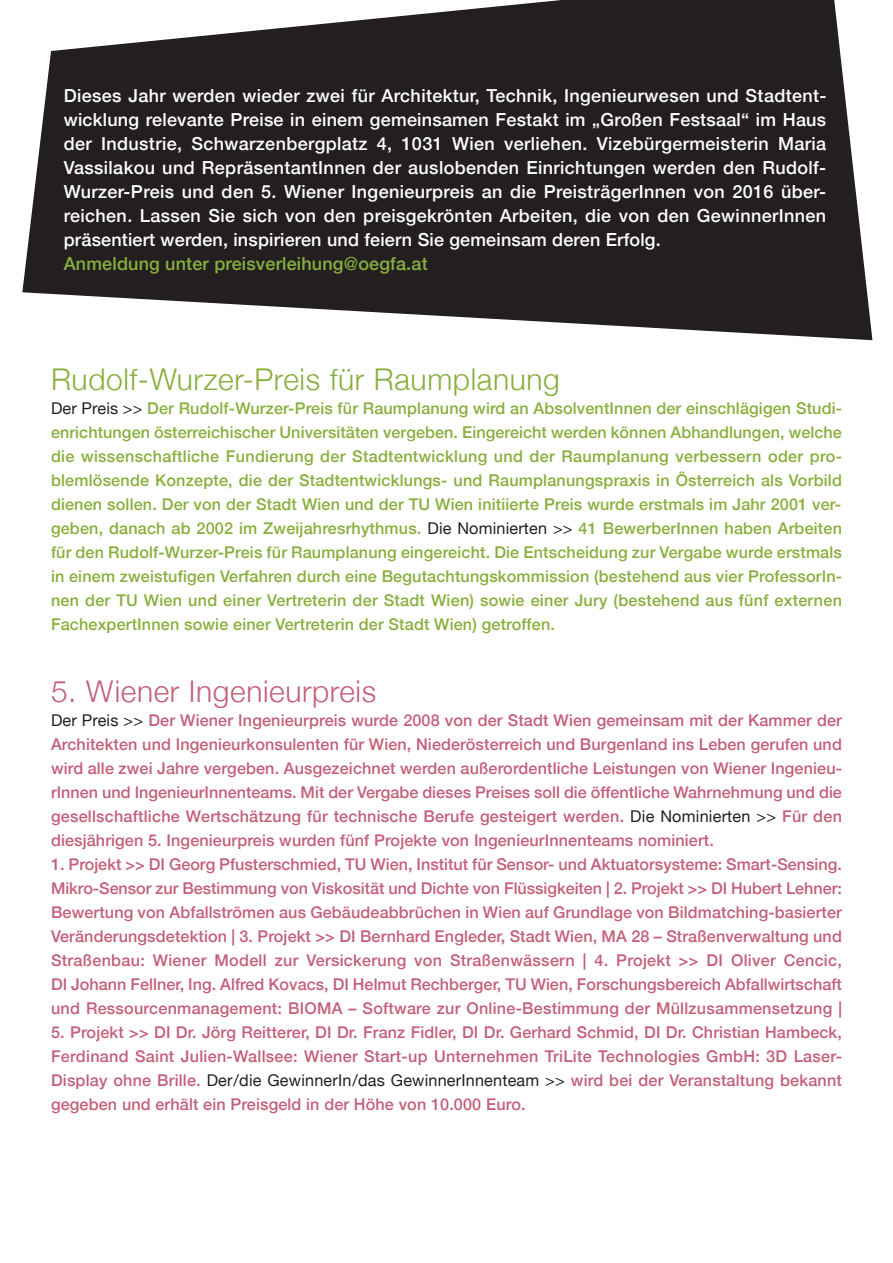
<style>
.page{position:relative;width:893px;height:1263px;background:#fff}
.page>*{position:absolute;margin:0;border:0;box-sizing:border-box;transform-origin:0 0}
.t1{font:300 30px "Helvetica Neue";letter-spacing:.02em;color:#89af3d}
.t2{font:300 30px "Helvetica Neue";letter-spacing:.02em;color:#c46079}
.t3{font:500 18px/24px "Helvetica Neue";letter-spacing:.01em;color:#fff;text-align:justify}
.t4{font:500 18px "Helvetica Neue";letter-spacing:.01em;color:#89af3d}
.t5{font:500 16.2px/24px "Helvetica Neue";letter-spacing:.01em;color:#c46079;text-align:justify}
.t6{font:500 16.2px/24px "Helvetica Neue";letter-spacing:.01em;color:#89af3d;text-align:justify}
.s1{font-weight:400;color:#231f20}
</style>
<div class="page">
<svg style="left:22px;top:0;width:850px;height:340px;fill:#231f20"></svg>
<p class="t3" style="left:64px;top:83px;width:764px">Dieses Jahr werden wieder zwei für Architektur, Technik, Ingenieurwesen und Stadtent&shy;wicklung relevante Preise in einem gemeinsamen Festakt im „Großen Festsaal“ im Haus der Industrie, Schwarzenbergplatz 4, 1031 Wien verliehen. Vizebürgermeisterin Maria Vassilakou und RepräsentantInnen der auslobenden Einrichtungen werden den Rudolf-Wurzer-Preis und den 5. Wiener Ingenieurpreis an die PreisträgerInnen von 2016 über&shy;reichen. Lassen Sie sich von den preisgekrönten Arbeiten, die von den GewinnerInnen präsentiert werden, inspirieren und feiern Sie gemeinsam deren Erfolg.</p>
<p class="t4" style="left:64px;top:252px;width:365px">Anmeldung unter preisverleihung@oegfa.at</p>
<h1 class="t1" style="left:51px;top:361px;width:510px">Rudolf-Wurzer-Preis für Raumplanung</h1>
<p class="t6" style="left:51px;top:396px;width:793px"><span class="s1">Der Preis &gt;&gt;</span> Der Rudolf-Wurzer-Preis für Raumplanung wird an AbsolventInnen der einschlägigen Studi&shy;enrichtungen österreichischer Universitäten vergeben. Eingereicht werden können Abhandlungen, welche die wissenschaftliche Fundierung der Stadtentwicklung und der Raumplanung verbessern oder pro&shy;blemlösende Konzepte, die der Stadtentwicklungs- und Raumplanungspraxis in Österreich als Vorbild dienen sollen. Der von der Stadt Wien und der TU Wien initiierte Preis wurde erstmals im Jahr 2001 ver&shy;geben, danach ab 2002 im Zweijahresrhythmus. <span class="s1">Die Nominierten &gt;&gt;</span> 41 BewerberInnen haben Arbeiten für den Rudolf-Wurzer-Preis für Raumplanung eingereicht. Die Entscheidung zur Vergabe wurde erstmals in einem zweistufigen Verfahren durch eine Begutachtungskommission (bestehend aus vier ProfessorIn&shy;nen der TU Wien und einer Vertreterin der Stadt Wien) sowie einer Jury (bestehend aus fünf externen FachexpertInnen sowie einer Vertreterin der Stadt Wien) getroffen.</p>
<h1 class="t2" style="left:51px;top:673px;width:327px">5. Wiener Ingenieurpreis</h1>
<p class="t5" style="left:51px;top:708px;width:792px"><span class="s1">Der Preis &gt;&gt;</span> Der Wiener Ingenieurpreis wurde 2008 von der Stadt Wien gemeinsam mit der Kammer der Architekten und Ingenieurkonsulenten fü r Wien, Niederösterreich und Burgenland ins Leben gerufen und wird alle zwei Jahre vergeben. Ausgezeichnet werden außerordentliche Leistungen von Wiener Ingenieu&shy;rInnen und IngenieurInnenteams. Mit der Vergabe dieses Preises soll die öffentliche Wahrnehmung und die gesellschaftliche Wertschätzung fü r technische Berufe gesteigert werden. <span class="s1">Die Nominierten &gt;&gt;</span> Fü r den diesjährigen 5. Ingenieurpreis wurden fünf Projekte von IngenieurInnenteams nominiert.</p>
<p class="t5" style="left:51px;top:852px;width:792px">1. Projekt &gt;&gt; DI Georg Pfusterschmied, TU Wien, Institut für Sensor- und Aktuatorsysteme: Smart-Sensing.<br>Mikro-Sensor zur Bestimmung von Viskosität und Dichte von Flüssigkeiten | 2. Projekt &gt;&gt; DI Hubert Lehner:<br>Bewertung von Abfallströmen aus Gebäudeabbrüchen in Wien auf Grundlage von Bildmatching-basierter Veränderungsdetektion | 3. Projekt &gt;&gt; DI Bernhard Engleder, Stadt Wien, MA 28 – Straßenverwaltung und Straßenbau: Wiener Modell zur Versickerung von Straßenwässern | 4. Projekt &gt;&gt; DI Oliver Cencic, DI Johann Fellner, Ing. Alfred Kovacs, DI Helmut Rechberger, TU Wien, Forschungsbereich Abfallwirtschaft und Ressourcenmanagement: BIOMA – Software zur Online-Bestimmung der Mü llzusammensetzung |</p>
<p class="t5" style="left:51px;top:1020px;width:792px">5. Projekt &gt;&gt; DI Dr. Jörg Reitterer, DI Dr. Franz Fidler, DI Dr. Gerhard Schmid, DI Dr. Christian Hambeck, Ferdinand Saint Julien-Wallsee: Wiener Start-up Unternehmen TriLite Technologies GmbH: 3D Laser-Display ohne Brille. <span class="s1">Der/die GewinnerIn/das GewinnerInnenteam &gt;&gt;</span> wird bei der Veranstaltung bekannt gegeben und erhält ein Preisgeld in der Höhe von 10.000 Euro.</p>
</div>
